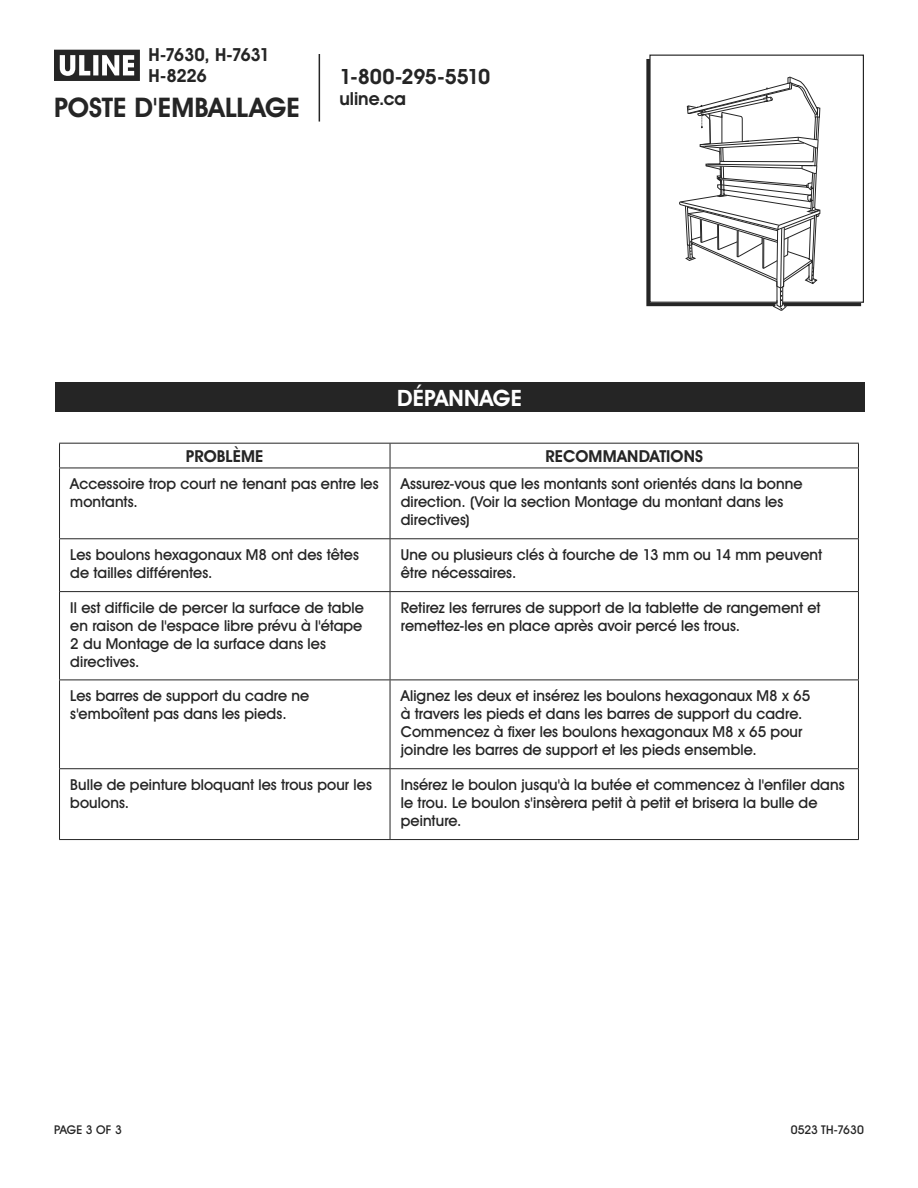
<style>
.page{position:relative;width:918px;height:1188px;background:#fff}
.page>*{position:absolute;margin:0;border:0;box-sizing:border-box;transform-origin:0 0}
.t1{font:700 27px "Uline Two Knine";color:#252525}
.t2{font:700 22.5px "Uline Two Knine";letter-spacing:.005em;color:#fff}
.t3{font:700 21px "Uline Two Knine";letter-spacing:-.02em;color:#252525}
.t4{font:700 18px/21px "Uline Two Knine";letter-spacing:-.02em;color:#252525}
.t5{font:700 16.5px "Uline Two Knine";letter-spacing:.01em;color:#252525}
.t6{font:15px/18px "Uline Two Knine";letter-spacing:.005em;color:#252525}
.t7{font:12px "Uline Two Knine";color:#252525}
.s1{font-weight:400}
</style>
<div class="page">
<hr style="left:319px;top:54px;width:1px;height:68px;background:#252525">
<svg style="left:54px;top:50px;width:86px;height:31px"></svg>
<div style="left:649px;top:55px;width:215px;height:248px;border:1px solid #252525"></div>
<div style="left:55px;top:382px;width:810px;height:30px;background:#252525"></div>
<svg style="left:390px;top:444px;width:1px;height:24px"></svg>
<hr style="left:390px;top:468px;width:1px;height:70px;background:#252525">
<hr style="left:390px;top:539px;width:1px;height:52px;background:#252525">
<hr style="left:390px;top:592px;width:1px;height:88px;background:#252525">
<hr style="left:390px;top:680px;width:1px;height:88px;background:#252525">
<hr style="left:390px;top:769px;width:1px;height:70px;background:#252525">
<hr style="left:59px;top:443px;width:331px;height:1px;background:#252525">
<svg style="left:59px;top:444px;width:1px;height:24px"></svg>
<hr style="left:390px;top:443px;width:469px;height:1px;background:#252525">
<svg style="left:858px;top:444px;width:1px;height:24px"></svg>
<hr style="left:59px;top:468px;width:331px;height:1px;background:#252525">
<hr style="left:59px;top:468px;width:1px;height:70px;background:#252525">
<hr style="left:858px;top:468px;width:1px;height:70px;background:#252525">
<hr style="left:59px;top:538px;width:331px;height:1px;background:#252525">
<hr style="left:59px;top:539px;width:1px;height:52px;background:#252525">
<hr style="left:390px;top:538px;width:469px;height:1px;background:#252525">
<hr style="left:858px;top:539px;width:1px;height:52px;background:#252525">
<hr style="left:59px;top:591px;width:331px;height:1px;background:#252525">
<hr style="left:59px;top:592px;width:1px;height:88px;background:#252525">
<hr style="left:390px;top:591px;width:469px;height:1px;background:#252525">
<hr style="left:858px;top:592px;width:1px;height:88px;background:#252525">
<hr style="left:59px;top:680px;width:331px;height:1px;background:#252525">
<hr style="left:59px;top:680px;width:1px;height:88px;background:#252525">
<hr style="left:390px;top:680px;width:469px;height:1px;background:#252525">
<hr style="left:858px;top:680px;width:1px;height:88px;background:#252525">
<hr style="left:59px;top:768px;width:331px;height:1px;background:#252525">
<hr style="left:59px;top:769px;width:1px;height:70px;background:#252525">
<hr style="left:390px;top:768px;width:469px;height:1px;background:#252525">
<hr style="left:858px;top:769px;width:1px;height:70px;background:#252525">
<hr style="left:390px;top:468px;width:469px;height:1px;background:#252525">
<hr style="left:59px;top:839px;width:331px;height:1px;background:#252525">
<hr style="left:390px;top:839px;width:469px;height:1px;background:#252525">
<svg style="left:679px;top:77px;width:141px;height:234px"></svg>
<p class="t4" style="left:148px;top:44px;width:123px">H-7630, H-7631<br>H-8226</p>
<h1 class="t1" style="left:54px;top:91px;width:247px">POSTE D<span class="s1">'</span>EMBALLAGE</h1>
<h3 class="t3" style="left:339px;top:64px;width:152px">1-800-295-5510</h3>
<p class="t4" style="left:339px;top:88px;width:68px">uline.ca</p>
<h2 class="t2" style="left:397px;top:384px;width:126px">DÉPANNAGE</h2>
<p class="t5" style="left:186px;top:446px;width:79px">PROBLÈME</p>
<p class="t5" style="left:545px;top:446px;width:159px">RECOMMANDATIONS</p>
<p class="t6" style="left:70px;top:475px;width:310px">Accessoire trop court ne tenant pas entre les montants.</p>
<p class="t6" style="left:401px;top:475px;width:403px">Assurez-vous que les montants sont orientés dans la bonne direction. (Voir la section Montage du montant dans les directives)</p>
<p class="t6" style="left:70px;top:546px;width:290px">Les boulons hexagonaux M8 ont des têtes de tailles différentes.</p>
<p class="t6" style="left:401px;top:546px;width:423px">Une ou plusieurs clés à fourche de 13 mm ou 14 mm peuvent être nécessaires.</p>
<p class="t6" style="left:70px;top:598px;width:295px">Il est difficile de percer la surface de table en raison de l'espace libre prévu à l'étape 2 du Montage de la surface dans les directives.</p>
<p class="t6" style="left:401px;top:598px;width:421px">Retirez les ferrures de support de la tablette de rangement et remettez-les en place après avoir percé les trous.</p>
<p class="t6" style="left:70px;top:687px;width:240px">Les barres de support du cadre ne s'emboîtent pas dans les pieds.</p>
<p class="t6" style="left:401px;top:687px;width:411px">Alignez les deux et insérez les boulons hexagonaux M8 x 65 à travers les pieds et dans les barres de support du cadre.<br>Commencez à fixer les boulons hexagonaux M8 x 65 pour joindre les barres de support et les pieds ensemble.</p>
<p class="t6" style="left:70px;top:776px;width:303px">Bulle de peinture bloquant les trous pour les boulons.</p>
<p class="t6" style="left:401px;top:776px;width:445px">Insérez le boulon jusqu'à la butée et commencez à l'enfiler dans le trou. Le boulon s'insèrera petit à petit et brisera la bulle de peinture.</p>
<p class="t7" style="left:54px;top:1122px;width:69px">PAGE 3 OF 3</p>
<p class="t7" style="left:791px;top:1122px;width:75px">0523 TH-7630</p>
</div>
